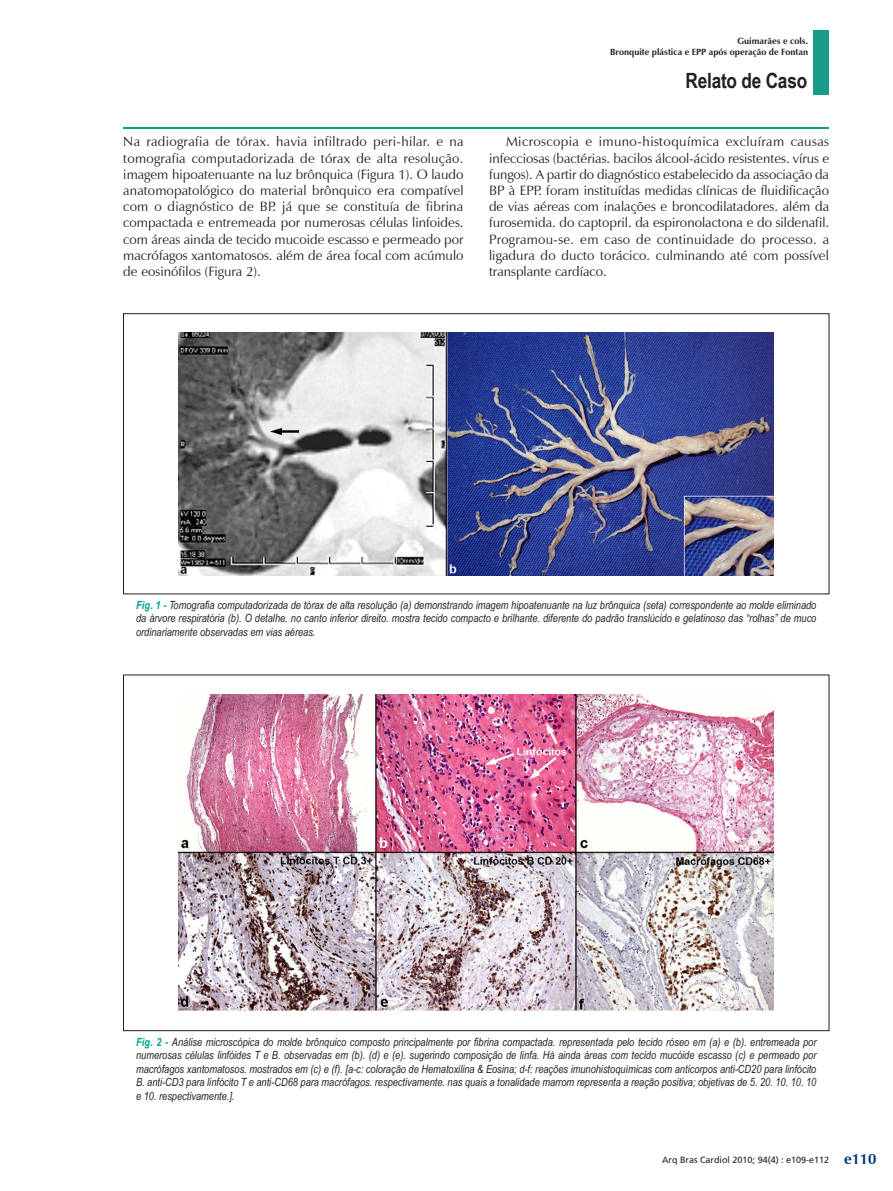
<style>
.page{position:relative;width:893px;height:1191px;background:#fff}
.page>*{position:absolute;margin:0;border:0;box-sizing:border-box;transform-origin:0 0}
.t1{font:700 21px "Arial Narrow";letter-spacing:-.01em;color:#231f20}
.t2{font:700 15px "Zapf Humanist 601 BT";color:#013775}
.Texto{font:13.5px/16.2px "Zapf Humanist 601 BT";color:#231f20;text-align:justify}
._04_FIGURA_ref{font:italic 11.25px/13.5px "Arial Narrow";color:#231f20;text-align:justify}
.t3{font:700 9px "Zapf Humanist 601 BT";color:#231f20}
.t4{font:9px "Frutiger";color:#231f20}
.s1{font-weight:700;color:#00a78e}
</style>
<div class="page">
<div style="left:813px;top:30px;width:16px;height:64px;background:#189c88"></div>
<hr style="left:123px;top:127px;width:706px;height:1px;background:#00a78e">
<img style="left:179px;top:332px;width:595px;height:243px">
<img style="left:179px;top:694px;width:595px;height:317px">
<p class="t3" style="left:737px;top:36px;width:72px">Guimarães e cols.</p>
<p class="t3" style="left:610px;top:47px;width:199px">Bronquite plástica e EPP após operação de Fontan</p>
<p class="Texto" style="left:123px;top:134px;width:342px">Na radiografia de tórax. havia infiltrado peri-hilar. e na tomografia computadorizada de tórax de alta resolução. imagem hipoatenuante na luz brônquica (Figura 1). O laudo anatomopatológico do material brônquico era compatível com o diagnóstico de BP. já que se constituía de fibrina compactada e entremeada por numerosas células linfoides. com áreas ainda de tecido mucoide escasso e permeado por macrófagos xantomatosos. além de área focal com acúmulo de eosinófilos (Figura 2).</p>
<h1 class="t1" style="left:685px;top:65px;width:123px">Relato de Caso</h1>
<p class="Texto" style="left:489px;top:134px;width:342px;text-indent:17px">Microscopia e imuno-histoquímica excluíram causas infecciosas (bactérias. bacilos álcool-ácido resistentes. vírus e fungos). A partir do diagnóstico estabelecido da associação da BP à EPP. foram instituídas medidas clínicas de fluidificação de vias aéreas com inalações e broncodilatadores. além da furosemida. do captopril. da espironolactona e do sildenafil.<br>Programou-se. em caso de continuidade do processo. a ligadura do ducto torácico. culminando até com possível transplante cardíaco.</p>
<p class="_04_FIGURA_ref" style="left:136px;top:598px;width:682px"><span class="s1">Fig. 1 -</span> Tomografia computadorizada de tórax de alta resolução (a) demonstrando imagem hipoatenuante na luz brônquica (seta) correspondente ao molde eliminado da árvore respiratória (b). O detalhe. no canto inferior direito. mostra tecido compacto e brilhante. diferente do padrão translúcido e gelatinoso das “rolhas” de muco ordinariamente observadas em vias aéreas.</p>
<p class="_04_FIGURA_ref" style="left:136px;top:1034px;width:682px"><span class="s1">Fig. 2 -</span> Análise microscópica do molde brônquico composto principalmente por fibrina compactada. representada pelo tecido róseo em (a) e (b). entremeada por numerosas células linfóides T e B. observadas em (b). (d) e (e). sugerindo composição de linfa. Há ainda áreas com tecido mucóide escasso (c) e permeado por macrófagos xantomatosos. mostrados em (c) e (f). [a-c: coloração de Hematoxilina &amp; Eosina; d-f: reações imunohistoquímicas com anticorpos anti-CD20 para linfócito B. anti-CD3 para linfócito T e anti-CD68 para macrófagos. respectivamente. nas quais a tonalidade marrom representa a reação positiva; objetivas de 5. 20. 10. 10. 10 e 10. respectivamente.].</p>
<p class="t4" style="left:662px;top:1154px;width:169px">Arq Bras Cardiol 2010; 94(4) : e109-e112</p>
<h2 class="t2" style="left:844px;top:1149px;width:34px">e110</h2>
</div>
